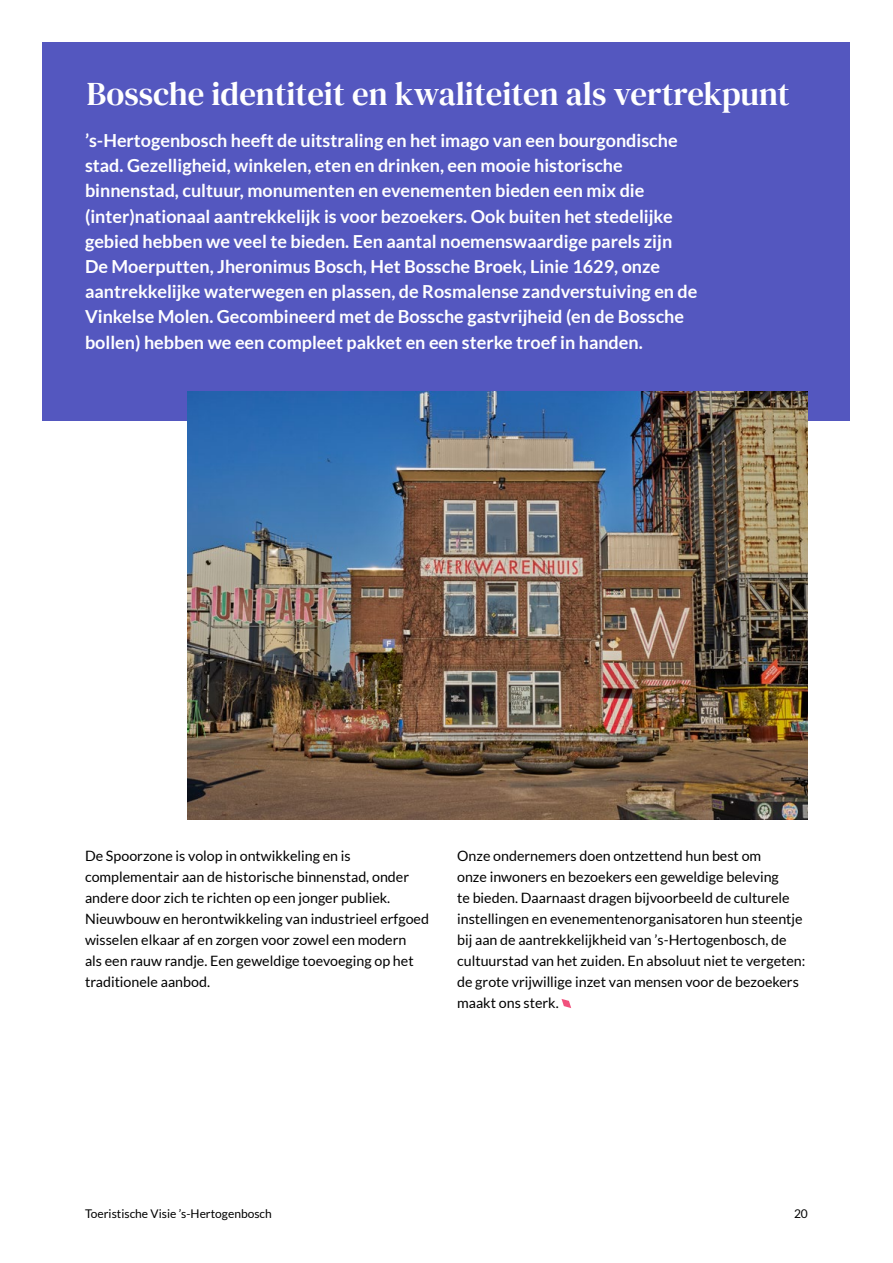
<style>
.page{position:relative;width:893px;height:1263px;background:#fff}
.page>*{position:absolute;margin:0;border:0;box-sizing:border-box;transform-origin:0 0}
.t1{font:33px "DM Serif Text";color:#fff}
.Intro{font:700 18px/25.2px "Lato";color:#fff}
.t2{font:14.25px/21px "Lato";color:#000}
.t3{font:12px "Lato";color:#000}
</style>
<div class="page">
<div style="left:43px;top:42px;width:807px;height:378px;background:#5457bf"></div>
<svg style="left:561px;top:999px;width:10px;height:9px"></svg>
<img style="left:188px;top:391px;width:620px;height:428px">
<h2 class="t1" style="left:87px;top:75px;width:704px">Bossche identiteit en kwaliteiten als vertrekpunt</h2>
<p class="Intro" style="left:85px;top:128px;width:614px">’s-Hertogenbosch heeft de uitstraling en het imago van een bourgondische stad. Gezelligheid, winkelen, eten en drinken, een mooie historische binnenstad, cultuur, monumenten en evenementen bieden een mix die (inter)nationaal aantrekkelijk is voor bezoekers. Ook buiten het stedelijke gebied hebben we veel te bieden. Een aantal noemenswaardige parels zijn De Moerputten, Jheronimus Bosch, Het Bossche Broek, Linie 1629, onze aantrekkelijke waterwegen en plassen, de Rosmalense zandverstuiving en de Vinkelse Molen. Gecombineerd met de Bossche gastvrijheid (en de Bossche bollen) hebben we een compleet pakket en een sterke troef in handen.</p>
<p class="t2" style="left:85px;top:845px;width:345px">De Spoorzone is volop in ontwikkeling en is complementair aan de historische binnenstad, onder andere door zich te richten op een jonger publiek.<br>Nieuwbouw en herontwikkeling van industrieel erfgoed wisselen elkaar af en zorgen voor zowel een modern<br>als een rauw randje. Een geweldige toevoeging op het traditionele aanbod.</p>
<p class="t2" style="left:457px;top:845px;width:350px">Onze ondernemers doen ontzettend hun best om<br>onze inwoners en bezoekers een geweldige beleving<br>te bieden. Daarnaast dragen bijvoorbeeld de culturele instellingen en evenementenorganisatoren hun steentje bij aan de aantrekkelijkheid van ’s-Hertogenbosch, de cultuurstad van het zuiden. En absoluut niet te vergeten: de grote vrijwillige inzet van mensen voor de bezoekers maakt ons sterk.</p>
<p class="t3" style="left:85px;top:1207px;width:188px">Toeristische Visie ’s-Hertogenbosch</p>
<p class="t3" style="left:794px;top:1207px;width:15px">20</p>
</div>
